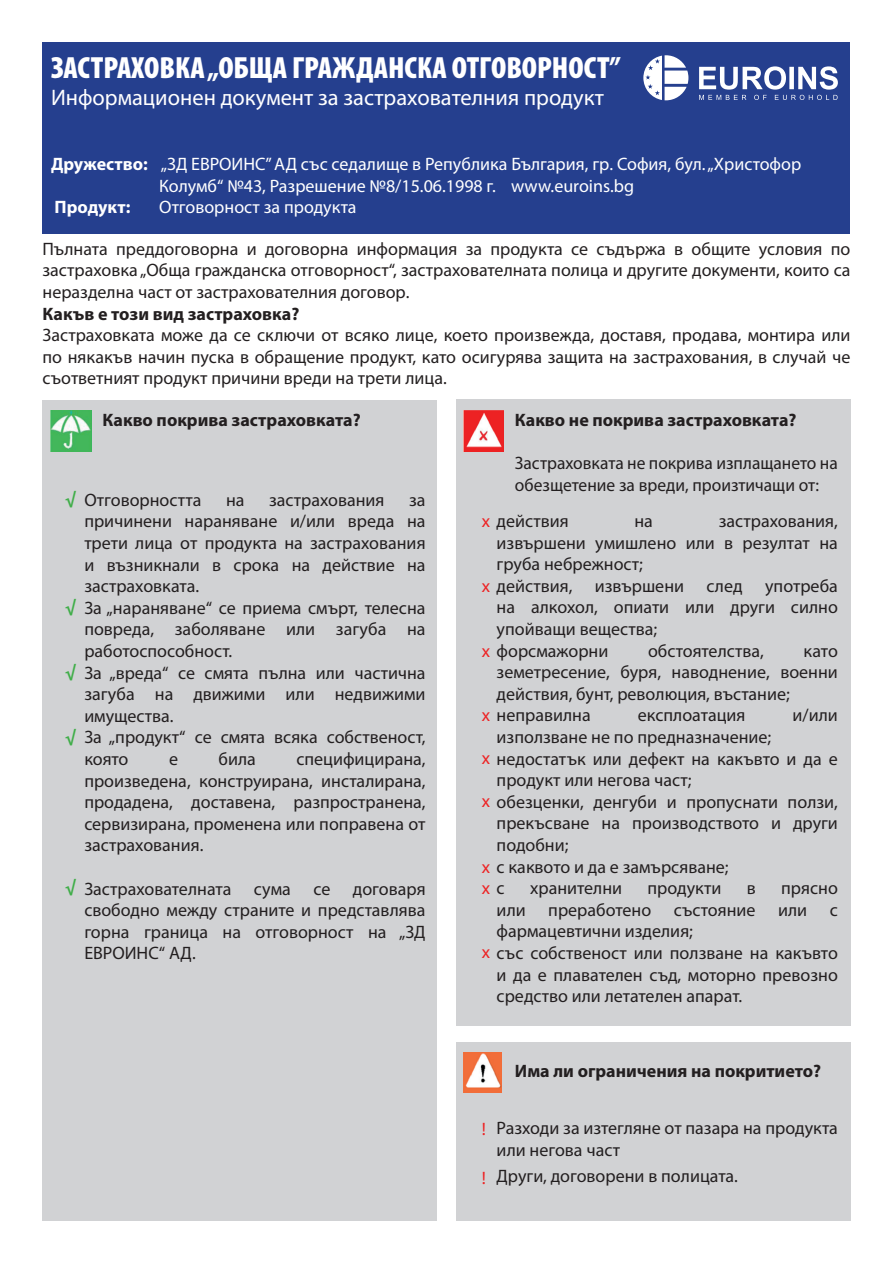
<style>
.page{position:relative;width:893px;height:1263px;background:#fff}
.page>*{position:absolute;margin:0;border:0;box-sizing:border-box;transform-origin:0 0}
.t1{font:900 condensed 30.75px "Myriad Pro";color:#fff}
.t2{font:22.5px "Myriad Pro";color:#fff}
.t3{font:18px/21.6px "Myriad Pro";color:#231f20;text-align:justify}
.t4{font:18px/21.6px "Myriad Pro";color:#fff}
.t5{font:700 18px "Myriad Pro";color:#231f20}
.t6{font:700 18px "Myriad Pro";color:#fff}
.t7{font:700 18px "Myriad Pro";color:#40ae49}
.t8{font:18px "Myriad Pro";color:#ed2223}
.s1{font-weight:700}
.s2{color:#ed2223}
.s3{color:#231f20}
</style>
<div class="page">
<div style="left:43px;top:43px;width:807px;height:191px;background:#253f8e"></div>
<svg style="left:643px;top:55px;width:195px;height:45px"></svg>
<div style="left:43px;top:400px;width:394px;height:820px;background:#d1d2d4"></div>
<div style="left:456px;top:400px;width:394px;height:626px;background:#d1d2d4"></div>
<div style="left:456px;top:1042px;width:394px;height:178px;background:#d1d2d4"></div>
<img style="left:51px;top:410px;width:41px;height:42px">
<img style="left:464px;top:410px;width:40px;height:42px">
<img style="left:464px;top:1052px;width:38px;height:41px">
<h1 class="t1" style="left:51px;top:48px;width:571px">ЗАСТРАХОВКА „ОБЩА ГРАЖДАНСКА ОТГОВОРНОСТ”</h1>
<p class="t2" style="left:51px;top:84px;width:555px">Информационен документ за застрахователния продукт</p>
<p class="t4" style="left:159px;top:153px;width:644px;text-indent:-108px"><span class="s1">Дружество:</span> „ЗД ЕВРОИНС” АД със седалище в Република България, гр. София, бул. „Христофор<br>Колумб“ №43, Разрешение №8/15.06.1998 г. www.euroins.bg</p>
<p class="t6" style="left:55px;top:196px;width:77px">Продукт:</p>
<p class="t4" style="left:159px;top:196px;width:199px">Отговорност за продукта</p>
<p class="t3" style="left:43px;top:238px;width:809px">Пълната преддоговорна и договорна информация за продукта се съдържа в общите условия по застраховка „Обща гражданска отговорност“, застрахователната полица и другите документи, които са неразделна част от застрахователния договор.</p>
<p class="t5" style="left:43px;top:302px;width:258px">Какъв е този вид застраховка?</p>
<p class="t3" style="left:43px;top:324px;width:809px">Застраховката може да се сключи от всяко лице, което произвежда, доставя, продава, монтира или по някакъв начин пуска в обращение продукт, като осигурява защита на застрахования, в случай че съответният продукт причини вреди на трети лица.</p>
<p class="t7" style="left:65px;top:488px;width:12px">√</p>
<p class="t7" style="left:65px;top:596px;width:12px">√</p>
<p class="t7" style="left:65px;top:661px;width:12px">√</p>
<p class="t7" style="left:65px;top:726px;width:12px">√</p>
<p class="t7" style="left:65px;top:876px;width:12px">√</p>
<p class="t5" style="left:103px;top:408px;width:259px">Какво покрива застраховката?</p>
<p class="t5" style="left:515px;top:408px;width:283px">Какво не покрива застраховката?</p>
<p class="t3" style="left:515px;top:452px;width:324px">Застраховката не покрива изплащането на обезщетение за вреди, произтичащи от:</p>
<p class="t3" style="left:84px;top:489px;width:119px">Отговорността</p>
<p class="t3" style="left:226px;top:489px;width:20px">на</p>
<p class="t3" style="left:269px;top:489px;width:117px">застрахования</p>
<p class="t3" style="left:84px;top:489px;width:343px;text-align:left;text-indent:325px">за причинени нараняване и/или вреда на трети лица от продукта на застрахования и възникнали в срока на действие на застраховката.<br>За „нараняване“ се приема смърт, телесна повреда, заболяване или загуба на работоспособност.<br>За „вреда“ се смята пълна или частична загуба на движими или недвижими имущества.<br>За „продукт“ се смята всяка собственост, която</p>
<p class="t3" style="left:482px;top:510px;width:88px"><span class="s2">x</span> действия</p>
<p class="t3" style="left:634px;top:510px;width:20px">на</p>
<p class="t3" style="left:719px;top:510px;width:121px">застрахования,</p>
<p class="t3" style="left:497px;top:531px;width:343px">извършени умишлено или в резултат на</p>
<p class="t3" style="left:497px;top:553px;width:148px">груба небрежност;</p>
<p class="t3" style="left:482px;top:575px;width:358px"><span class="s2">x</span> действия, извършени след употреба</p>
<p class="t3" style="left:497px;top:596px;width:343px">на алкохол, опиати или други силно</p>
<p class="t3" style="left:497px;top:618px;width:162px">упойващи вещества;</p>
<p class="t3" style="left:482px;top:639px;width:128px"><span class="s2">x</span> форсмажорни</p>
<p class="t3" style="left:648px;top:639px;width:117px">обстоятелства,</p>
<p class="t3" style="left:804px;top:639px;width:36px">като</p>
<p class="t3" style="left:497px;top:661px;width:343px">земетресение, буря, наводнение, военни</p>
<p class="t3" style="left:497px;top:683px;width:295px">действия, бунт, революция, въстание;</p>
<p class="t3" style="left:482px;top:704px;width:111px"><span class="s2">x</span> неправилна</p>
<p class="t3" style="left:638px;top:704px;width:109px">експлоатация</p>
<p class="t3" style="left:793px;top:704px;width:47px">и/или</p>
<p class="t3" style="left:497px;top:726px;width:276px">използване не по предназначение;</p>
<p class="t3" style="left:482px;top:747px;width:358px"><span class="s2">x</span> недостатък или дефект на какъвто и да е</p>
<p class="t3" style="left:497px;top:769px;width:197px">продукт или негова част;</p>
<p class="t3" style="left:482px;top:791px;width:358px"><span class="s2">x</span> обезценки, денгуби и пропуснати ползи,</p>
<p class="t3" style="left:497px;top:812px;width:343px">прекъсване на производството и други</p>
<p class="t3" style="left:497px;top:834px;width:73px">подобни;</p>
<p class="t3" style="left:482px;top:855px;width:248px"><span class="s2">x</span> с каквото и да е замърсяване;</p>
<p class="t8" style="left:482px;top:877px;width:24px">x <span class="s3">с</span></p>
<p class="t3" style="left:530px;top:877px;width:94px">хранителни</p>
<p class="t3" style="left:647px;top:877px;width:75px">продукти</p>
<p class="t3" style="left:747px;top:877px;width:10px">в</p>
<p class="t3" style="left:781px;top:877px;width:58px">прясно</p>
<p class="t3" style="left:497px;top:899px;width:31px">или</p>
<p class="t3" style="left:548px;top:899px;width:104px">преработено</p>
<p class="t3" style="left:674px;top:899px;width:83px">състояние</p>
<p class="t3" style="left:778px;top:899px;width:31px">или</p>
<p class="t3" style="left:830px;top:899px;width:10px">с</p>
<p class="t3" style="left:497px;top:920px;width:198px">фармацевтични изделия;</p>
<p class="t3" style="left:482px;top:942px;width:358px"><span class="s2">x</span> със собственост или ползване на какъвто</p>
<p class="t3" style="left:497px;top:963px;width:343px">и да е плавателен съд, моторно превозно</p>
<p class="t3" style="left:497px;top:985px;width:247px">средство или летателен апарат.</p>
<p class="t3" style="left:169px;top:748px;width:11px">е</p>
<p class="t3" style="left:219px;top:748px;width:39px">била</p>
<p class="t3" style="left:84px;top:748px;width:343px;text-indent:212px">специфицирана, произведена, конструирана, инсталирана, продадена, доставена, разпространена, сервизирана, променена или поправена от застрахования.</p>
<p class="t3" style="left:84px;top:877px;width:149px">Застрахователната</p>
<p class="t3" style="left:254px;top:877px;width:38px">сума</p>
<p class="t3" style="left:313px;top:877px;width:18px">се</p>
<p class="t3" style="left:84px;top:877px;width:343px;text-indent:269px">договаря свободно между страните и представлява горна граница на отговорност на „ЗД ЕВРОИНС“ АД.</p>
<p class="t5" style="left:515px;top:1059px;width:308px">Има ли ограничения на покритието?</p>
<p class="t8" style="left:482px;top:1117px;width:6px">!</p>
<p class="t8" style="left:482px;top:1167px;width:6px">!</p>
<p class="t3" style="left:497px;top:1117px;width:343px">Разходи за изтегляне от пазара на продукта или негова част</p>
<p class="t3" style="left:497px;top:1165px;width:243px">Други, договорени в полицата.</p>
</div>
